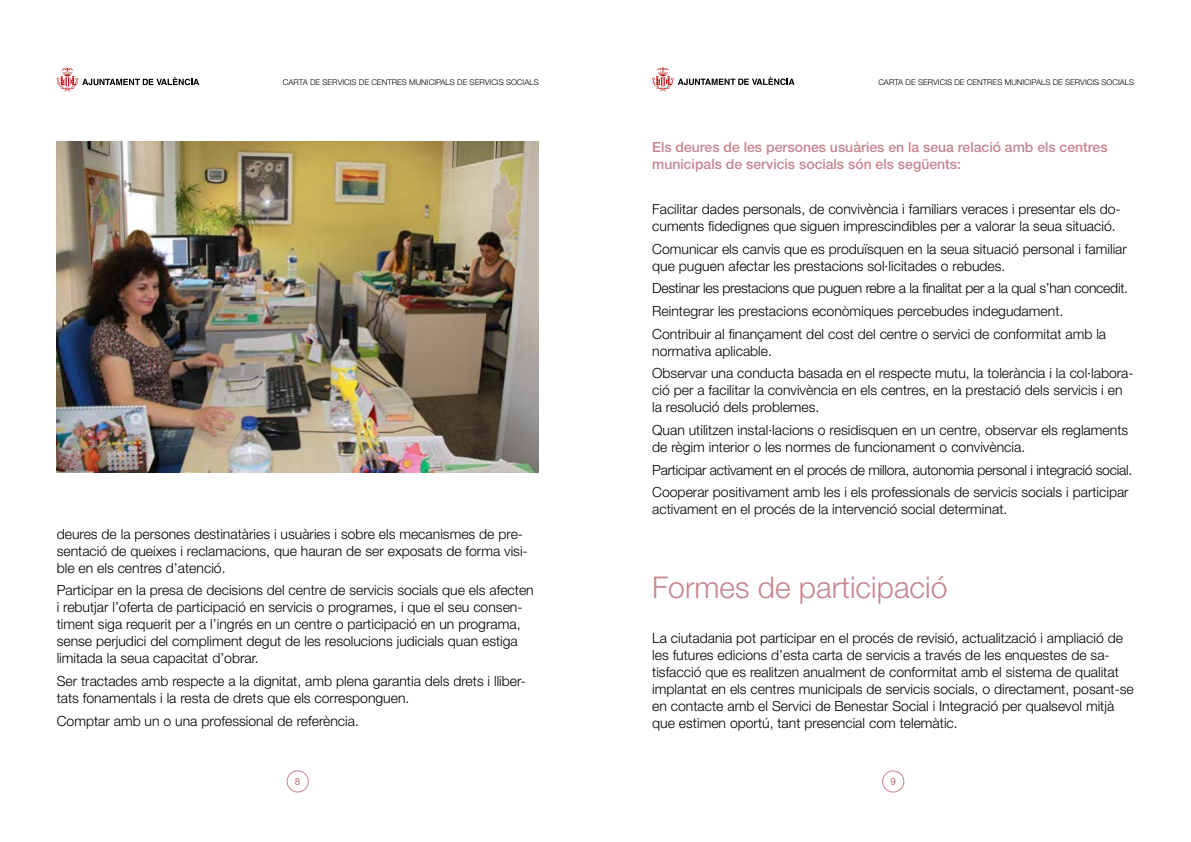
<style>
.page{position:relative;width:1191px;height:842px;background:#fff}
.page>*{position:absolute;margin:0;border:0;box-sizing:border-box;transform-origin:0 0}
.t1{font:300 30px "Helvetica Neue LT Pro";color:#c5868d}
.t2{font:300 14px/17px "Helvetica Neue LT Pro";color:#000}
.t3{font:300 14px/22.7px "Helvetica Neue LT Pro";letter-spacing:-.02em;color:#000}
.t4{font:500 14px/17px "Helvetica Neue LT Pro";color:#c5868d}
.t5{font:500 10px "Helvetica Neue LT Pro";color:#c5868d}
.t6{font:300 8px "Helvetica Neue LT Pro";color:#000}
</style>
<div class="page">
<svg style="left:57px;top:67px;width:142px;height:25px"></svg>
<svg style="left:652px;top:67px;width:142px;height:25px"></svg>
<div style="left:287px;top:770px;width:22px;height:22px;border:1px solid #c5868d;border-radius:50%"></div>
<div style="left:882px;top:770px;width:22px;height:22px;border:1px solid #c5868d;border-radius:50%"></div>
<img style="left:57px;top:142px;width:482px;height:331px">
<p class="t6" style="left:283px;top:77px;width:257px">CARTA DE SERVICIS DE CENTRES MUNICIPALS DE SERVICIS SOCIALS</p>
<p class="t6" style="left:878px;top:77px;width:257px">CARTA DE SERVICIS DE CENTRES MUNICIPALS DE SERVICIS SOCIALS</p>
<p class="t2" style="left:57px;top:525px;width:472px">deures de la persones destinatàries i usuàries i sobre els mecanismes de pre&shy;sentació de queixes i reclamacions, que hauran de ser exposats de forma visi&shy;ble en els centres d’atenció.</p>
<p class="t2" style="left:57px;top:582px;width:478px">Participar en la presa de decisions del centre de servicis socials que els afecten i rebutjar l’oferta de participació en servicis o programes, i que el seu consen&shy;timent siga requerit per a l’ingrés en un centre o participació en un programa, sense perjudici del compliment degut de les resolucions judicials quan estiga limitada la seua capacitat d’obrar.</p>
<p class="t2" style="left:57px;top:672px;width:471px">Ser tractades amb respecte a la dignitat, amb plena garantia dels drets i lliber&shy;tats fonamentals i la resta de drets que els corresponguen.</p>
<p class="t2" style="left:57px;top:712px;width:304px">Comptar amb un o una professional de referència.</p>
<p class="t4" style="left:652px;top:138px;width:457px">Els deures de les persones usuàries en la seua relació amb els centres municipals de servicis socials són els següents:</p>
<p class="t2" style="left:652px;top:200px;width:470px">Facilitar dades personals, de convivència i familiars veraces i presentar els do&shy;cuments fidedignes que siguen imprescindibles per a valorar la seua situació.</p>
<p class="t2" style="left:652px;top:240px;width:476px">Comunicar els canvis que es produïsquen en la seua situació personal i familiar que puguen afectar les prestacions sol·licitades o rebudes.</p>
<p class="t2" style="left:652px;top:277px;width:477px;line-height:22.7px">Destinar les prestacions que puguen rebre a la finalitat per a la qual s’han concedit.<br>Reintegrar les prestacions econòmiques percebudes indegudament.<br>Contribuir al finançament del cost del centre o servici de conformitat amb la</p>
<p class="t2" style="left:652px;top:339px;width:483px;line-height:22.7px">normativa aplicable.<br>Observar una conducta basada en el respecte mutu, la tolerància i la col·labora-</p>
<p class="t2" style="left:652px;top:382px;width:472px">ció per a facilitar la convivència en els centres, en la prestació dels servicis i en la resolució dels problemes.</p>
<p class="t2" style="left:652px;top:421px;width:477px">Quan utilitzen instal·lacions o residisquen en un centre, observar els reglaments de règim interior o les normes de funcionament o convivència.</p>
<p class="t3" style="left:652px;top:458px;width:481px">Participar activament en el procés de millora, autonomia personal i integració social.<br>Cooperar positivament amb les i els professionals de servicis socials i participar</p>
<p class="t2" style="left:652px;top:501px;width:357px">activament en el procés de la intervenció social determinat.</p>
<h1 class="t1" style="left:652px;top:569px;width:297px">Formes de participació</h1>
<p class="t2" style="left:652px;top:629px;width:483px">La ciutadania pot participar en el procés de revisió, actualització i ampliació de les futures edicions d’esta carta de servicis a través de les enquestes de sa&shy;tisfacció que es realitzen anualment de conformitat amb el sistema de qualitat implantat en els centres municipals de servicis socials, o directament, posant-se en contacte amb el Servici de Benestar Social i Integració per qualsevol mitjà que estimen oportú, tant presencial com telemàtic.</p>
<p class="t5" style="left:295px;top:775px;width:7px">8</p>
<p class="t5" style="left:890px;top:775px;width:7px">9</p>
</div>
